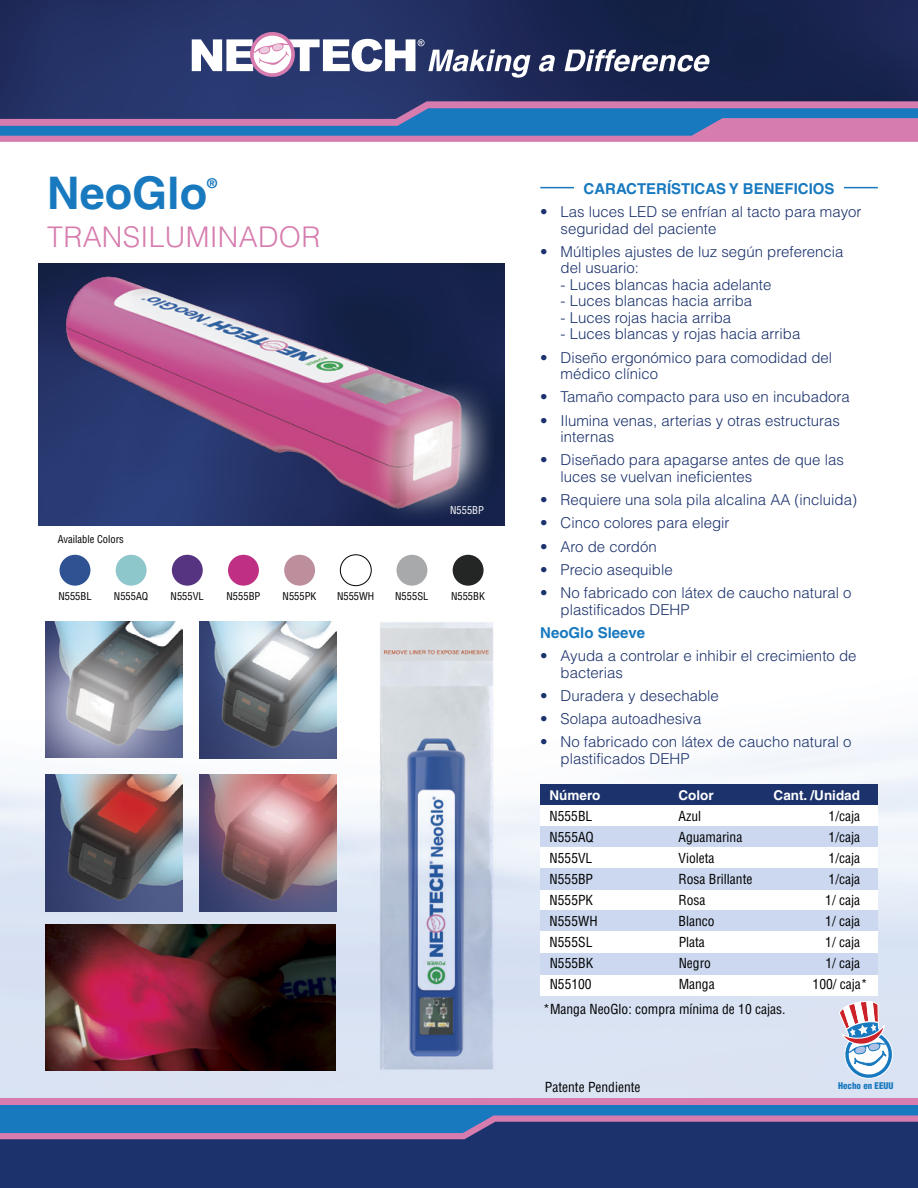
<style>
.page{position:relative;width:918px;height:1188px;background:#fff}
.page>*{position:absolute;margin:0;border:0;box-sizing:border-box;transform-origin:0 0}
.t1{font:700 45px "Helvetica LT Pro";color:#1879bf}
.t2{font:300 28.5px "Helvetica LT Pro";letter-spacing:.01em;color:#d77cae}
.t3{font:300 15px/16.5px "Helvetica LT Pro";color:#1b326c}
.t4{font:700 15px "Helvetica LT Pro";color:#1879bf}
.t5{font:condensed 13.5px "Helvetica LT Pro";color:#000}
.t6{font:700 13.5px "Helvetica LT Pro";color:#fff}
.t7{font:700 13.5px "Helvetica LT Pro";color:#1879bf}
.t8{font:condensed 10.5px "Helvetica LT Pro";color:#000}
.t9{font:condensed 10.5px "Helvetica LT Pro";color:#fff}
.t10{font:900 condensed 9px "Helvetica LT Pro";color:#1879bf}
</style>
<div class="page">
<img style="left:0;top:457px;width:918px;height:642px">
<div style="left:0;top:1116px;width:918px;height:72px;background:#1b326c"></div>
<svg style="left:0;top:1105px;width:918px;height:34px"></svg>
<div style="left:0;top:1099px;width:918px;height:6px;background:#d77cae"></div>
<hr style="left:540px;top:187px;width:34px;height:1px;background:#1879bf">
<hr style="left:844px;top:187px;width:34px;height:1px;background:#1879bf">
<img style="left:0;top:0;width:918px;height:101px">
<svg style="left:0;top:101px;width:918px;height:41px;background:#6b6da7"></svg>
<svg style="left:539px;top:55px;width:16px;height:17px"></svg>
<svg style="left:565px;top:49px;width:145px;height:23px"></svg>
<svg style="left:192px;top:32px;width:339px;height:46px"></svg>
<div style="left:540px;top:784px;width:338px;height:22px;background:#1b326c"></div>
<div style="left:540px;top:806px;width:338px;height:21px;background:#fff"></div>
<div style="left:540px;top:890px;width:338px;height:21px;background:#fff"></div>
<div style="left:540px;top:827px;width:338px;height:21px;background:#cbd8ef"></div>
<div style="left:540px;top:911px;width:338px;height:21px;background:#cbd8ef"></div>
<div style="left:540px;top:848px;width:338px;height:21px;background:#fff"></div>
<div style="left:540px;top:932px;width:338px;height:21px;background:#fff"></div>
<div style="left:540px;top:974px;width:338px;height:21px;background:#fff"></div>
<div style="left:540px;top:869px;width:338px;height:21px;background:#cbd8ef"></div>
<div style="left:540px;top:953px;width:338px;height:21px;background:#cbd8ef"></div>
<img style="left:45px;top:621px;width:137px;height:137px">
<img style="left:45px;top:774px;width:137px;height:137px">
<img style="left:199px;top:621px;width:137px;height:137px">
<img style="left:199px;top:774px;width:137px;height:137px">
<img style="left:45px;top:924px;width:291px;height:146px">
<img style="left:363px;top:605px;width:147px;height:480px">
<div style="left:60px;top:555px;width:30px;height:31px;background:#2f5392;border-radius:50%"></div>
<div style="left:116px;top:555px;width:31px;height:31px;background:#8ec7cb;border-radius:50%"></div>
<div style="left:172px;top:555px;width:31px;height:31px;background:#573482;border-radius:50%"></div>
<div style="left:228px;top:555px;width:31px;height:31px;background:#bf3084;border-radius:50%"></div>
<div style="left:284px;top:555px;width:31px;height:31px;background:#bd8f9c;border-radius:50%"></div>
<div style="left:340px;top:555px;width:31px;height:31px;background:#fff;border-radius:50%"></div>
<div style="left:340px;top:555px;width:31px;height:31px;border:1px solid #000;border-radius:50%"></div>
<div style="left:397px;top:555px;width:30px;height:31px;background:#a7a9aa;border-radius:50%"></div>
<div style="left:453px;top:555px;width:31px;height:31px;background:#242525;border-radius:50%"></div>
<img style="left:39px;top:263px;width:465px;height:263px">
<img style="left:49px;top:266px;width:445px;height:262px">
<svg style="left:839px;top:1001px;width:54px;height:78px"></svg>
<h1 class="t1" style="left:47px;top:166px;width:162px">NeoGlo</h1>
<p class="t7" style="left:207px;top:175px;width:11px">®</p>
<h2 class="t2" style="left:47px;top:219px;width:275px">TRANSILUMINADOR</h2>
<p class="t8" style="left:58px;top:532px;width:67px">Available Colors</p>
<p class="t9" style="left:450px;top:504px;width:35px">N555BP</p>
<p class="t8" style="left:58px;top:590px;width:35px">N555BL</p>
<p class="t8" style="left:114px;top:590px;width:36px">N555AQ</p>
<p class="t8" style="left:171px;top:590px;width:35px">N555VL</p>
<p class="t8" style="left:227px;top:590px;width:35px">N555BP</p>
<p class="t8" style="left:283px;top:590px;width:35px">N555PK</p>
<p class="t8" style="left:337px;top:590px;width:39px">N555WH</p>
<p class="t8" style="left:395px;top:590px;width:35px">N555SL</p>
<p class="t8" style="left:451px;top:590px;width:35px">N555BK</p>
<p class="t4" style="left:584px;top:180px;width:252px">CARACTERÍSTICAS Y BENEFICIOS</p>
<p class="t3" style="left:561px;top:203px;width:302px;text-indent:-20px">• Las luces LED se enfrían al tacto para mayor seguridad del paciente</p>
<p class="t3" style="left:561px;top:243px;width:284px;text-indent:-20px">• Múltiples ajustes de luz según preferencia del usuario:</p>
<p class="t3" style="left:561px;top:276px;width:212px">- Luces blancas hacia adelante</p>
<p class="t3" style="left:561px;top:293px;width:193px">- Luces blancas hacia arriba</p>
<p class="t3" style="left:561px;top:309px;width:172px">- Luces rojas hacia arriba</p>
<p class="t3" style="left:561px;top:326px;width:241px">- Luces blancas y rojas hacia arriba</p>
<p class="t3" style="left:561px;top:349px;width:273px;text-indent:-20px">• Diseño ergonómico para comodidad del médico clínico</p>
<p class="t3" style="left:540px;top:389px;width:311px">• Tamaño compacto para uso en incubadora</p>
<p class="t3" style="left:561px;top:412px;width:281px;text-indent:-20px">• Ilumina venas, arterias y otras estructuras internas</p>
<p class="t3" style="left:561px;top:452px;width:285px;text-indent:-20px">• Diseñado para apagarse antes de que las luces se vuelvan ineficientes</p>
<p class="t3" style="left:540px;top:491px;width:318px">• Requiere una sola pila alcalina AA (incluida)</p>
<p class="t3" style="left:540px;top:515px;width:191px">• Cinco colores para elegir</p>
<p class="t3" style="left:540px;top:538px;width:118px">• Aro de cordón</p>
<p class="t3" style="left:540px;top:561px;width:134px">• Precio asequible</p>
<p class="t3" style="left:561px;top:584px;width:292px;text-indent:-20px">• No fabricado con látex de caucho natural o plastificados DEHP</p>
<p class="t4" style="left:540px;top:623px;width:106px">NeoGlo Sleeve</p>
<p class="t3" style="left:561px;top:647px;width:297px;text-indent:-20px">• Ayuda a controlar e inhibir el crecimiento de bacterias</p>
<p class="t3" style="left:540px;top:687px;width:180px">• Duradera y desechable</p>
<p class="t3" style="left:540px;top:710px;width:163px">• Solapa autoadhesiva</p>
<p class="t3" style="left:561px;top:734px;width:292px;text-indent:-20px">• No fabricado con látex de caucho natural o plastificados DEHP</p>
<p class="t6" style="left:550px;top:787px;width:52px">Número</p>
<p class="t6" style="left:679px;top:787px;width:37px">Color</p>
<p class="t6" style="left:774px;top:787px;width:88px">Cant. /Unidad</p>
<p class="t5" style="left:550px;top:808px;width:44px">N555BL</p>
<p class="t5" style="left:679px;top:808px;width:24px">Azul</p>
<p class="t5" style="left:829px;top:808px;width:33px">1/caja</p>
<p class="t5" style="left:550px;top:829px;width:46px">N555AQ</p>
<p class="t5" style="left:679px;top:829px;width:65px">Aguamarina</p>
<p class="t5" style="left:829px;top:829px;width:33px">1/caja</p>
<p class="t5" style="left:550px;top:850px;width:44px">N555VL</p>
<p class="t5" style="left:679px;top:850px;width:37px">Violeta</p>
<p class="t5" style="left:829px;top:850px;width:33px">1/caja</p>
<p class="t5" style="left:550px;top:871px;width:45px">N555BP</p>
<p class="t5" style="left:679px;top:871px;width:75px">Rosa Brillante</p>
<p class="t5" style="left:829px;top:871px;width:33px">1/caja</p>
<p class="t5" style="left:550px;top:892px;width:45px">N555PK</p>
<p class="t5" style="left:679px;top:892px;width:28px">Rosa</p>
<p class="t5" style="left:825px;top:892px;width:36px">1/ caja</p>
<p class="t5" style="left:550px;top:913px;width:49px">N555WH</p>
<p class="t5" style="left:679px;top:913px;width:37px">Blanco</p>
<p class="t5" style="left:825px;top:913px;width:36px">1/ caja</p>
<p class="t5" style="left:550px;top:934px;width:44px">N555SL</p>
<p class="t5" style="left:679px;top:934px;width:28px">Plata</p>
<p class="t5" style="left:825px;top:934px;width:36px">1/ caja</p>
<p class="t5" style="left:550px;top:955px;width:45px">N555BK</p>
<p class="t5" style="left:679px;top:955px;width:34px">Negro</p>
<p class="t5" style="left:825px;top:955px;width:36px">1/ caja</p>
<p class="t5" style="left:550px;top:976px;width:43px">N55100</p>
<p class="t5" style="left:679px;top:976px;width:37px">Manga</p>
<p class="t5" style="left:813px;top:976px;width:57px">100/ caja*</p>
<p class="t5" style="left:543px;top:1001px;width:244px">*Manga NeoGlo: compra mínima de 10 cajas.</p>
<p class="t5" style="left:545px;top:1079px;width:97px">Patente Pendiente</p>
<p class="t10" style="left:838px;top:1080px;width:57px">Hecho en EEUU</p>
</div>
